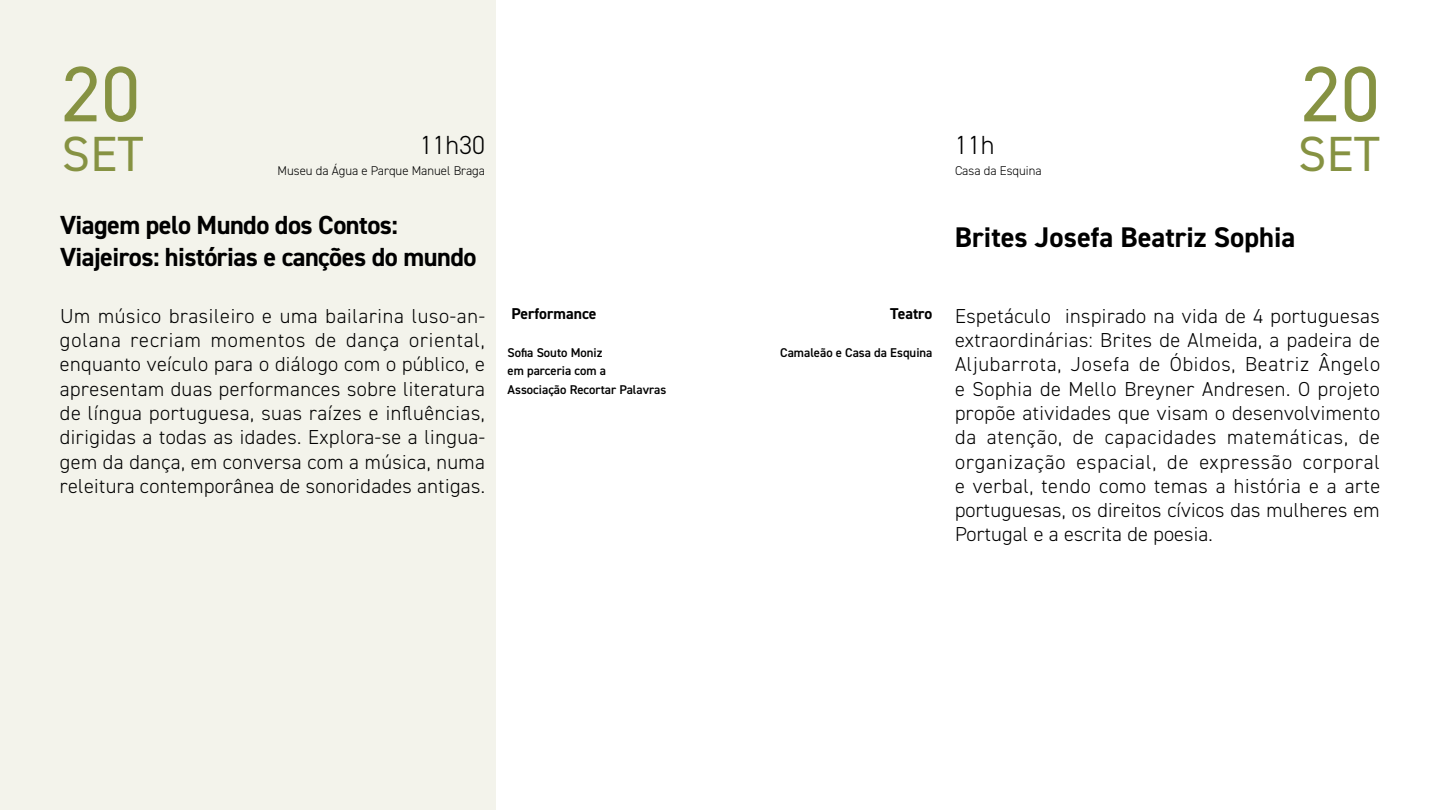
<style>
.page{position:relative;width:1440px;height:810px;background:#fff}
.page>*{position:absolute;margin:0;border:0;box-sizing:border-box;transform-origin:0 0}
.t1{font:78.75px "DIN2014";color:#869242}
.t2{font:49.5px "DIN2014";letter-spacing:.01em;color:#869242}
.t3{font:700 28.5px "DIN2014";color:#000}
.t4{font:700 26.25px/31.5px "DIN2014";letter-spacing:-.02em;color:#000}
.t5{font:300 26.25px "DIN2014";color:#000}
.t6{font:300 20.25px/24.3px "DIN2014";letter-spacing:.01em;color:#000;text-align:justify}
.t7{font:700 15.75px "DIN2014";color:#000}
.t8{font:600 12.75px/18.8px "DIN2014";color:#000}
.t9{font:300 12.75px "DIN2014";color:#000}
</style>
<div class="page">
<div style="left:0;top:0;width:496px;height:810px;background:#f3f3eb"></div>
<h1 class="t1" style="left:62px;top:45px;width:80px">20</h1>
<h2 class="t2" style="left:62px;top:123px;width:83px">SET</h2>
<p class="t5" style="left:420px;top:129px;width:67px">11h30</p>
<p class="t9" style="left:278px;top:163px;width:209px">Museu da Água e Parque Manuel Braga</p>
<p class="t4" style="left:60px;top:209px;width:418px">Viagem pelo Mundo dos Contos:<br>Viajeiros: histórias e canções do mundo</p>
<p class="t6" style="left:60px;top:304px;width:427px">Um músico brasileiro e uma bailarina luso‑an&shy;golana recriam momentos de dança oriental, enquanto veículo para o diálogo com o público, e apresentam duas performances sobre literatura de língua portuguesa, suas raízes e influências, dirigidas a todas as idades. Explora‑se a lingua&shy;gem da dança, em conversa com a música, numa releitura contemporânea de sonoridades antigas.</p>
<p class="t7" style="left:511px;top:303px;width:87px">Performance</p>
<p class="t8" style="left:507px;top:343px;width:160px">Sofia Souto Moniz<br>em parceria com a<br>Associação Recortar Palavras</p>
<p class="t7" style="left:890px;top:303px;width:44px">Teatro</p>
<p class="t8" style="left:780px;top:343px;width:154px">Camaleão e Casa da Esquina</p>
<p class="t5" style="left:955px;top:129px;width:41px">11h</p>
<p class="t9" style="left:955px;top:163px;width:88px">Casa da Esquina</p>
<h1 class="t1" style="left:1301px;top:45px;width:80px">20</h1>
<h2 class="t2" style="left:1298px;top:123px;width:83px">SET</h2>
<h3 class="t3" style="left:955px;top:218px;width:342px">Brites Josefa Beatriz Sophia</h3>
<p class="t6" style="left:955px;top:304px;width:427px">Espetáculo inspirado na vida de 4 portuguesas extraordinárias: Brites de Almeida, a padeira de Aljubarrota, Josefa de Óbidos, Beatriz Ângelo e Sophia de Mello Breyner Andresen. O projeto propõe atividades que visam o desenvolvimento da atenção, de capacidades matemáticas, de organização espacial, de expressão corporal e verbal, tendo como temas a história e a arte portuguesas, os direitos cívicos das mulheres em Portugal e a escrita de poesia.</p>
</div>
